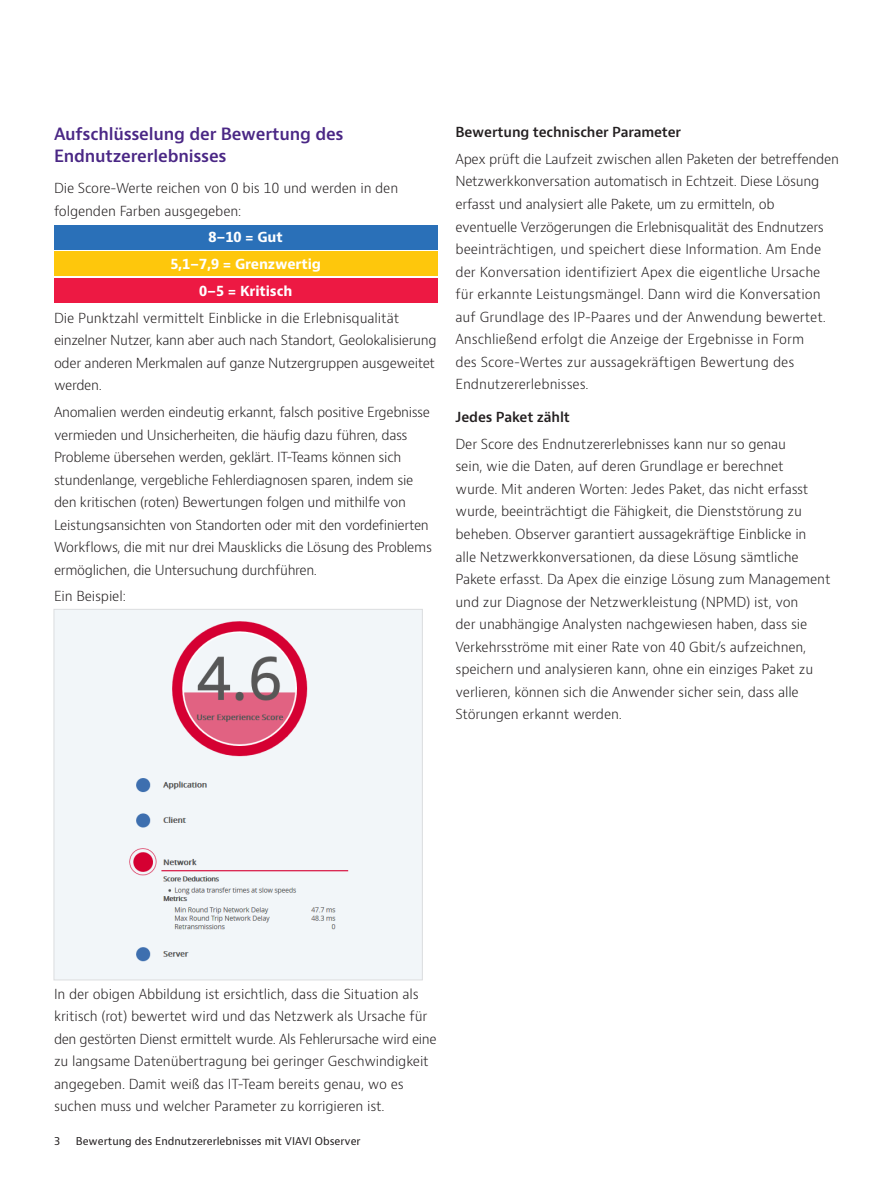
<style>
.page{position:relative;width:893px;height:1191px;background:#fff}
.page>*{position:absolute;margin:0;border:0;box-sizing:border-box;transform-origin:0 0}
.H2_Heading_Purple_12{font:600 16.5px/22.5px "Bernino Sans";letter-spacing:-.01em;color:#4a2785}
.P_Bulleted_10_16{font:300 13.5px/22.5px "Bernino Sans";letter-spacing:-.01em;color:#231f20}
.H3_Heading_Level_3_1{font:600 13.5px "Bernino Sans";letter-spacing:-.01em;color:#231f20}
.P_Bulleted_10_16-2{font:700 13.5px "Bernino Sans";letter-spacing:-.01em;color:#fff}
.t1{font:10.5px "Bernino Sans";color:#231f20}
</style>
<div class="page">
<div style="left:54px;top:225px;width:383px;height:24px;background:#2a70b8"></div>
<div style="left:54px;top:251px;width:383px;height:25px;background:#fec70c"></div>
<div style="left:54px;top:278px;width:383px;height:25px;background:#ed1943"></div>
<div style="left:54px;top:609px;width:368px;height:371px;background:#f2f6f9"></div>
<img style="left:129px;top:621px;width:220px;height:341px">
<div style="left:54px;top:609px;width:369px;height:371px;border:1px solid #dcdddf"></div>
<p class="H2_Heading_Purple_12" style="left:54px;top:123px;width:291px">Aufschlüsselung der Bewertung des<br>Endnutzererlebnisses</p>
<p class="P_Bulleted_10_16" style="left:54px;top:177px;width:346px">Die Score-Werte reichen von 0 bis 10 und werden in den folgenden Farben ausgegeben:</p>
<p class="P_Bulleted_10_16-2" style="left:209px;top:229px;width:76px">8–10 = Gut</p>
<p class="P_Bulleted_10_16-2" style="left:170px;top:255px;width:152px">5,1–7,9 = Grenzwertig</p>
<p class="P_Bulleted_10_16-2" style="left:199px;top:282px;width:95px">0–5 = Kritisch</p>
<p class="P_Bulleted_10_16" style="left:54px;top:307px;width:384px">Die Punktzahl vermittelt Einblicke in die Erlebnisqualität einzelner Nutzer, kann aber auch nach Standort, Geolokalisierung oder anderen Merkmalen auf ganze Nutzergruppen ausgeweitet werden.</p>
<p class="P_Bulleted_10_16" style="left:54px;top:401px;width:379px">Anomalien werden eindeutig erkannt, falsch positive Ergebnisse vermieden und Unsicherheiten, die häufig dazu führen, dass Probleme übersehen werden, geklärt. IT-Teams können sich stundenlange, vergebliche Fehlerdiagnosen sparen, indem sie den kritischen (roten) Bewertungen folgen und mithilfe von Leistungsansichten von Standorten oder mit den vordefinierten Workflows, die mit nur drei Mausklicks die Lösung des Problems ermöglichen, die Untersuchung durchführen.</p>
<p class="P_Bulleted_10_16" style="left:54px;top:585px;width:73px">Ein Beispiel:</p>
<p class="H3_Heading_Level_3_1" style="left:455px;top:124px;width:227px">Bewertung technischer Parameter</p>
<p class="P_Bulleted_10_16" style="left:455px;top:148px;width:385px">Apex prüft die Laufzeit zwischen allen Paketen der betreffenden Netzwerkkonversation automatisch in Echtzeit. Diese Lösung erfasst und analysiert alle Pakete, um zu ermitteln, ob eventuelle Verzögerungen die Erlebnisqualität des Endnutzers beeinträchtigen, und speichert diese Information. Am Ende der Konversation identifiziert Apex die eigentliche Ursache für erkannte Leistungsmängel. Dann wird die Konversation auf Grundlage des IP-Paares und der Anwendung bewertet.<br>Anschließend erfolgt die Anzeige der Ergebnisse in Form<br>des Score-Wertes zur aussagekräftigen Bewertung des Endnutzererlebnisses.</p>
<p class="H3_Heading_Level_3_1" style="left:455px;top:408px;width:116px">Jedes Paket zählt</p>
<p class="P_Bulleted_10_16" style="left:455px;top:433px;width:377px">Der Score des Endnutzererlebnisses kann nur so genau<br>sein, wie die Daten, auf deren Grundlage er berechnet<br>wurde. Mit anderen Worten: Jedes Paket, das nicht erfasst wurde, beeinträchtigt die Fähigkeit, die Dienststörung zu beheben. Observer garantiert aussagekräftige Einblicke in alle Netzwerkkonversationen, da diese Lösung sämtliche Pakete erfasst. Da Apex die einzige Lösung zum Management und zur Diagnose der Netzwerkleistung (NPMD) ist, von<br>der unabhängige Analysten nachgewiesen haben, dass sie Verkehrsströme mit einer Rate von 40 Gbit/s aufzeichnen, speichern und analysieren kann, ohne ein einziges Paket zu verlieren, können sich die Anwender sicher sein, dass alle Störungen erkannt werden.</p>
<p class="P_Bulleted_10_16" style="left:54px;top:982px;width:384px">In der obigen Abbildung ist ersichtlich, dass die Situation als kritisch (rot) bewertet wird und das Netzwerk als Ursache für den gestörten Dienst ermittelt wurde. Als Fehlerursache wird eine zu langsame Datenübertragung bei geringer Geschwindigkeit angegeben. Damit weiß das IT-Team bereits genau, wo es suchen muss und welcher Parameter zu korrigieren ist.</p>
<p class="t1" style="left:54px;top:1134px;width:8px">3</p>
<p class="t1" style="left:76px;top:1134px;width:286px">Bewertung des Endnutzererlebnisses mit VIAVI Observer</p>
</div>
